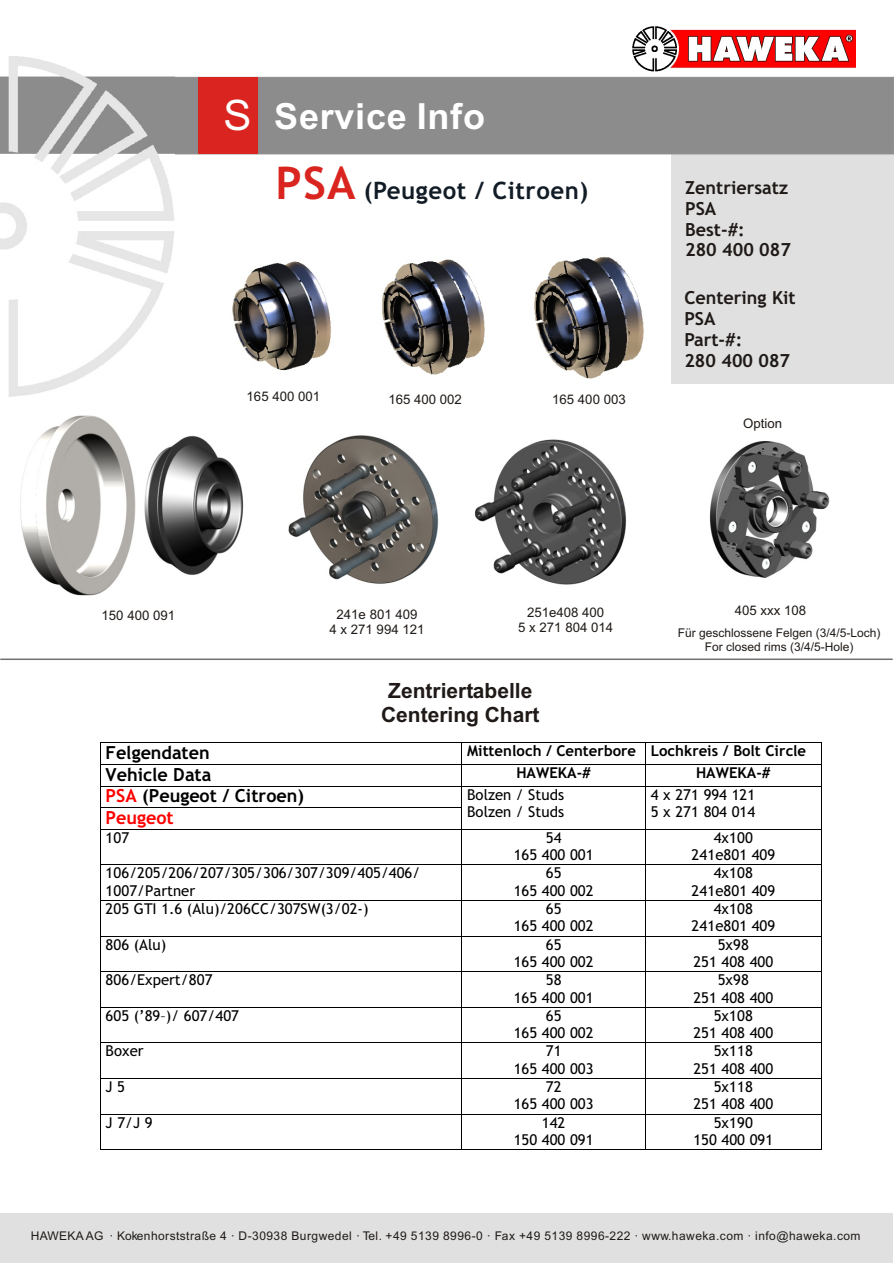
<style>
.page{position:relative;width:894px;height:1263px;background:#fff}
.page>*{position:absolute;margin:0;border:0;box-sizing:border-box;transform-origin:0 0}
.t1{font:42px "Arial";color:#fff}
.t2{font:700 36px "Arial";letter-spacing:.02em;color:#fff}
.t3{font:700 24px "Trebuchet MS";letter-spacing:.02em;color:#121c26}
.t4{font:700 21px/23.4px "Arial";color:#1f1a17;text-align:center}
.t5{font:700 18px/20.9px "Trebuchet MS";color:#1f1a17}
.t6{font:700 18px/21.6px "Trebuchet MS";color:#000}
.t7{font:15px/17.4px "Trebuchet MS";letter-spacing:.005em;color:#000;text-align:center}
.t8{font:700 15px "Trebuchet MS";color:#000}
.t9{font:13.2px/14.9px "Arial";color:#1f1a17;text-align:center}
.t10{font:12px "Arial";letter-spacing:.04em;color:#1f1a17}
.t11{font:12px/13.4px "Arial";color:#1f1a17;text-align:center}
.s1{font-size:45px;color:#d9241f}
.s2{color:#f00}
</style>
<div class="page">
<div style="left:671px;top:148px;width:223px;height:235px;background:#e0e0e0"></div>
<div style="left:1px;top:77px;width:893px;height:77px;background:#8c8c8c"></div>
<div style="left:199px;top:77px;width:59px;height:77px;background:#d9241f"></div>
<div style="left:0;top:1214px;width:892px;height:49px;background:#e0e0e0"></div>
<img style="left:1px;top:57px;width:173px;height:340px">
<img style="left:632px;top:26px;width:223px;height:46px">
<hr style="left:0;top:659px;width:893px;height:1px;background:#737070">
<img style="left:232px;top:261px;width:100px;height:110px">
<img style="left:382px;top:259px;width:103px;height:116px">
<img style="left:534px;top:256px;width:110px;height:123px">
<img style="left:20px;top:415px;width:224px;height:181px">
<img style="left:288px;top:435px;width:151px;height:149px">
<img style="left:475px;top:439px;width:151px;height:146px">
<img style="left:709px;top:441px;width:120px;height:137px">
<hr style="left:101px;top:742px;width:360px;height:1px;background:#000">
<hr style="left:462px;top:742px;width:183px;height:1px;background:#000">
<hr style="left:646px;top:742px;width:175px;height:1px;background:#000">
<hr style="left:101px;top:764px;width:360px;height:1px;background:#000">
<hr style="left:462px;top:764px;width:183px;height:1px;background:#000">
<hr style="left:646px;top:764px;width:175px;height:1px;background:#000">
<hr style="left:101px;top:786px;width:360px;height:1px;background:#000">
<hr style="left:462px;top:786px;width:183px;height:1px;background:#000">
<hr style="left:646px;top:786px;width:175px;height:1px;background:#000">
<hr style="left:101px;top:807px;width:360px;height:1px;background:#000">
<svg style="left:100px;top:742px;width:1px;height:88px"></svg>
<hr style="left:101px;top:829px;width:360px;height:1px;background:#000">
<svg style="left:461px;top:742px;width:1px;height:88px"></svg>
<hr style="left:462px;top:829px;width:183px;height:1px;background:#000">
<svg style="left:645px;top:742px;width:1px;height:88px"></svg>
<hr style="left:646px;top:829px;width:175px;height:1px;background:#000">
<svg style="left:821px;top:742px;width:1px;height:88px"></svg>
<hr style="left:100px;top:830px;width:1px;height:34px;background:#000">
<hr style="left:461px;top:830px;width:1px;height:34px;background:#000">
<hr style="left:645px;top:830px;width:1px;height:34px;background:#000">
<hr style="left:821px;top:830px;width:1px;height:34px;background:#000">
<hr style="left:101px;top:864px;width:360px;height:1px;background:#000">
<hr style="left:462px;top:864px;width:183px;height:1px;background:#000">
<hr style="left:646px;top:864px;width:175px;height:1px;background:#000">
<hr style="left:100px;top:865px;width:1px;height:35px;background:#000">
<hr style="left:461px;top:865px;width:1px;height:35px;background:#000">
<hr style="left:645px;top:865px;width:1px;height:35px;background:#000">
<hr style="left:821px;top:865px;width:1px;height:35px;background:#000">
<hr style="left:101px;top:900px;width:360px;height:1px;background:#000">
<hr style="left:462px;top:900px;width:183px;height:1px;background:#000">
<hr style="left:646px;top:900px;width:175px;height:1px;background:#000">
<hr style="left:100px;top:901px;width:1px;height:35px;background:#000">
<hr style="left:461px;top:901px;width:1px;height:35px;background:#000">
<hr style="left:645px;top:901px;width:1px;height:35px;background:#000">
<hr style="left:821px;top:901px;width:1px;height:35px;background:#000">
<hr style="left:101px;top:936px;width:360px;height:1px;background:#000">
<hr style="left:462px;top:936px;width:183px;height:1px;background:#000">
<hr style="left:646px;top:936px;width:175px;height:1px;background:#000">
<hr style="left:100px;top:937px;width:1px;height:34px;background:#000">
<hr style="left:461px;top:937px;width:1px;height:34px;background:#000">
<hr style="left:645px;top:937px;width:1px;height:34px;background:#000">
<hr style="left:821px;top:937px;width:1px;height:34px;background:#000">
<hr style="left:101px;top:971px;width:360px;height:1px;background:#000">
<hr style="left:462px;top:971px;width:183px;height:1px;background:#000">
<hr style="left:646px;top:971px;width:175px;height:1px;background:#000">
<hr style="left:100px;top:972px;width:1px;height:35px;background:#000">
<hr style="left:461px;top:972px;width:1px;height:35px;background:#000">
<hr style="left:645px;top:972px;width:1px;height:35px;background:#000">
<hr style="left:821px;top:972px;width:1px;height:35px;background:#000">
<hr style="left:101px;top:1007px;width:360px;height:1px;background:#000">
<hr style="left:462px;top:1007px;width:183px;height:1px;background:#000">
<hr style="left:646px;top:1007px;width:175px;height:1px;background:#000">
<hr style="left:100px;top:1008px;width:1px;height:35px;background:#000">
<hr style="left:461px;top:1008px;width:1px;height:35px;background:#000">
<hr style="left:645px;top:1008px;width:1px;height:35px;background:#000">
<hr style="left:821px;top:1008px;width:1px;height:35px;background:#000">
<hr style="left:101px;top:1043px;width:360px;height:1px;background:#000">
<hr style="left:462px;top:1043px;width:183px;height:1px;background:#000">
<hr style="left:646px;top:1043px;width:175px;height:1px;background:#000">
<hr style="left:100px;top:1043px;width:1px;height:35px;background:#000">
<hr style="left:461px;top:1043px;width:1px;height:35px;background:#000">
<hr style="left:645px;top:1043px;width:1px;height:35px;background:#000">
<hr style="left:821px;top:1043px;width:1px;height:35px;background:#000">
<hr style="left:101px;top:1078px;width:360px;height:1px;background:#000">
<hr style="left:462px;top:1078px;width:183px;height:1px;background:#000">
<hr style="left:646px;top:1078px;width:175px;height:1px;background:#000">
<hr style="left:100px;top:1079px;width:1px;height:35px;background:#000">
<hr style="left:461px;top:1079px;width:1px;height:35px;background:#000">
<hr style="left:645px;top:1079px;width:1px;height:35px;background:#000">
<hr style="left:821px;top:1079px;width:1px;height:35px;background:#000">
<hr style="left:101px;top:1114px;width:360px;height:1px;background:#000">
<hr style="left:462px;top:1114px;width:183px;height:1px;background:#000">
<hr style="left:646px;top:1114px;width:175px;height:1px;background:#000">
<hr style="left:100px;top:1114px;width:1px;height:35px;background:#000">
<hr style="left:101px;top:1149px;width:360px;height:1px;background:#000">
<hr style="left:461px;top:1114px;width:1px;height:35px;background:#000">
<hr style="left:462px;top:1149px;width:183px;height:1px;background:#000">
<hr style="left:645px;top:1114px;width:1px;height:35px;background:#000">
<hr style="left:646px;top:1149px;width:175px;height:1px;background:#000">
<hr style="left:821px;top:1114px;width:1px;height:35px;background:#000">
<h1 class="t1" style="left:224px;top:100px;width:30px">S</h1>
<h2 class="t2" style="left:274px;top:103px;width:212px">Service Info</h2>
<h3 class="t3" style="left:276px;top:182px;width:314px"><span class="s1">PSA</span> (Peugeot / Citroen)</h3>
<p class="t9" style="left:247px;top:390px;width:75px">165 400 001</p>
<p class="t9" style="left:388px;top:394px;width:75px">165 400 002</p>
<p class="t9" style="left:552px;top:394px;width:75px">165 400 003</p>
<p class="t5" style="left:685px;top:179px;width:107px">Zentriersatz<br>PSA<br>Best-#:<br>280 400 087</p>
<p class="t5" style="left:684px;top:289px;width:113px">Centering Kit<br>PSA<br>Part-#:<br>280 400 087</p>
<p class="t9" style="left:743px;top:417px;width:40px">Option</p>
<p class="t9" style="left:102px;top:609px;width:75px">150 400 091</p>
<p class="t9" style="left:330px;top:608px;width:96px">241e 801 409<br>4 x 271 994 121</p>
<p class="t9" style="left:518px;top:606px;width:96px">251e408 400<br>5 x 271 804 014</p>
<p class="t9" style="left:735px;top:604px;width:73px">405 xxx 108</p>
<p class="t11" style="left:678px;top:628px;width:204px">Für geschlossene Felgen (3/4/5-Loch)<br>For closed rims (3/4/5-Hole)</p>
<h3 class="t4" style="left:381px;top:681px;width:160px">Zentriertabelle<br>Centering Chart</h3>
<p class="t6" style="left:106px;top:743px;width:106px">Felgendaten</p>
<p class="t8" style="left:467px;top:745px;width:341px">Mittenloch / Centerbore Lochkreis / Bolt Circle</p>
<p class="t6" style="left:106px;top:765px;width:107px">Vehicle Data</p>
<p class="t8" style="left:516px;top:767px;width:76px">HAWEKA-#</p>
<p class="t8" style="left:696px;top:767px;width:76px">HAWEKA-#</p>
<p class="t6" style="left:106px;top:787px;width:200px"><span class="s2">PSA</span> (Peugeot / Citroen)<br><span class="s2">Peugeot</span></p>
<p class="t7" style="left:467px;top:787px;width:98px;text-align:left">Bolzen / Studs<br>Bolzen / Studs</p>
<p class="t7" style="left:651px;top:787px;width:106px;text-align:left">4 x 271 994 121<br>5 x 271 804 014</p>
<p class="t7" style="left:106px;top:830px;width:25px">107</p>
<p class="t7" style="left:514px;top:830px;width:82px">54<br>165 400 001</p>
<p class="t7" style="left:692px;top:830px;width:85px">4x100<br>241e801 409</p>
<p class="t7" style="left:106px;top:866px;width:316px;text-align:left">106/205/206/207/305/306/307/309/405/406/<br>1007/Partner</p>
<p class="t7" style="left:514px;top:866px;width:82px">65<br>165 400 002</p>
<p class="t7" style="left:692px;top:866px;width:85px">4x108<br>241e801 409</p>
<p class="t7" style="left:106px;top:901px;width:264px">205 GTI 1.6 (Alu)/206CC/307SW(3/02-)</p>
<p class="t7" style="left:514px;top:901px;width:82px">65<br>165 400 002</p>
<p class="t7" style="left:692px;top:901px;width:85px">4x108<br>241e801 409</p>
<p class="t7" style="left:106px;top:937px;width:62px">806 (Alu)</p>
<p class="t7" style="left:514px;top:937px;width:82px">65<br>165 400 002</p>
<p class="t7" style="left:693px;top:937px;width:82px">5x98<br>251 408 400</p>
<p class="t7" style="left:106px;top:972px;width:108px">806/Expert/807</p>
<p class="t7" style="left:514px;top:972px;width:82px">58<br>165 400 001</p>
<p class="t7" style="left:693px;top:972px;width:82px">5x98<br>251 408 400</p>
<p class="t7" style="left:106px;top:1008px;width:135px">605 (’89–)/ 607/407</p>
<p class="t7" style="left:514px;top:1008px;width:82px">65<br>165 400 002</p>
<p class="t7" style="left:693px;top:1008px;width:82px">5x108<br>251 408 400</p>
<p class="t7" style="left:106px;top:1044px;width:40px">Boxer</p>
<p class="t7" style="left:514px;top:1044px;width:82px">71<br>165 400 003</p>
<p class="t7" style="left:693px;top:1044px;width:82px">5x118<br>251 408 400</p>
<p class="t7" style="left:106px;top:1079px;width:21px">J 5</p>
<p class="t7" style="left:514px;top:1079px;width:82px">72<br>165 400 003</p>
<p class="t7" style="left:693px;top:1079px;width:82px">5x118<br>251 408 400</p>
<p class="t7" style="left:106px;top:1115px;width:49px">J 7/J 9</p>
<p class="t7" style="left:514px;top:1115px;width:82px">142<br>150 400 091</p>
<p class="t7" style="left:693px;top:1115px;width:82px">5x190<br>150 400 091</p>
<p class="t10" style="left:31px;top:1231px;width:831px">HAWEKA AG · Kokenhorststraße 4 · D-30938 Burgwedel · Tel. +49 5139 8996-0 · Fax +49 5139 8996-222 · www.haweka.com · info@haweka.com</p>
</div>
